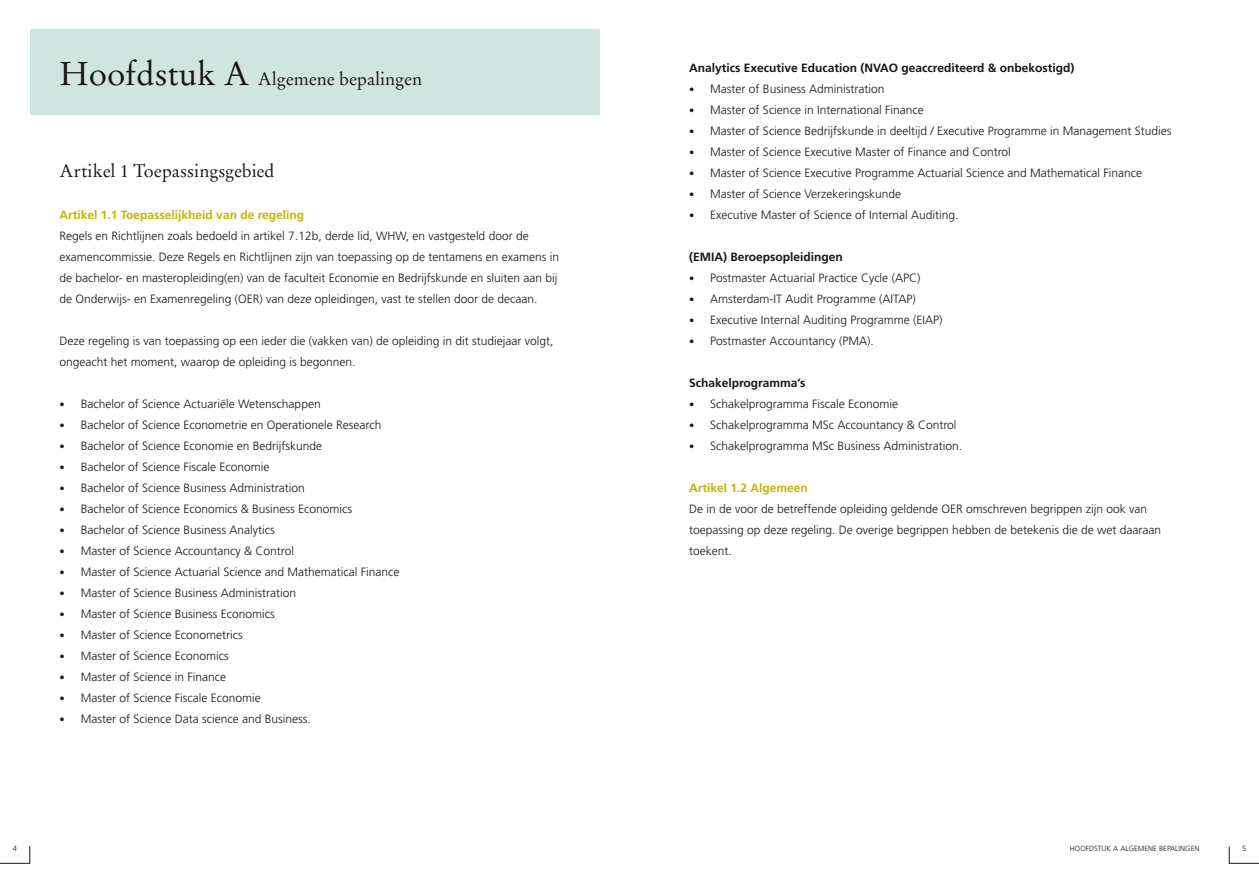
<style>
.page{position:relative;width:1259px;height:893px;background:#fff}
.page>*{position:absolute;margin:0;border:0;box-sizing:border-box;transform-origin:0 0}
.t1{font:18px "Stempel Garamond";color:#181716}
.t2{font:18px "Stempel Garamond LT";color:#181716}
.t3{font:300 12px/21px "Frutiger LT";color:#181716}
.t4{font:700 12px "Frutiger LT";color:#181716}
.t5{font:700 12px "Frutiger LT";color:#c1b600}
.t6{font:300 7.5px "Frutiger LT";color:#181716}
.s1{font-size:33px}
.s2{font-size:10.5px}
</style>
<div class="page">
<svg style="left:0;top:846px;width:30px;height:18px"></svg>
<svg style="left:1228px;top:846px;width:31px;height:18px"></svg>
<div style="left:30px;top:30px;width:569px;height:85px;background:#d1e5e0"></div>
<h1 class="t1" style="left:60px;top:68px;width:364px"><span class="s1">Hoofdstuk A</span> Algemene bepalingen</h1>
<h1 class="t2" style="left:60px;top:160px;width:216px">Artikel 1 Toepassingsgebied</h1>
<p class="t5" style="left:60px;top:208px;width:246px">Artikel 1.1 Toepasselijkheid van de regeling</p>
<p class="t3" style="left:60px;top:226px;width:501px">Regels en Richtlijnen zoals bedoeld in artikel 7.12b, derde lid, WHW, en vastgesteld door de examencommissie. Deze Regels en Richtlijnen zijn van toepassing op de tentamens en examens in de bachelor- en masteropleiding(en) van de faculteit Economie en Bedrijfskunde en sluiten aan bij de Onderwijs- en Examenregeling (OE R) van deze opleidingen, vast te stellen door de decaan.</p>
<p class="t3" style="left:60px;top:331px;width:495px">Deze regeling is van toepassing op een ieder die (vakken van) de opleiding in dit studiejaar volgt, ongeacht het moment, waarop de opleiding is begonnen.</p>
<p class="t3" style="left:60px;top:394px;width:263px"><span class="s2">•</span> Bachelor of Science Actuariële Wetenschappen</p>
<p class="t3" style="left:60px;top:415px;width:323px"><span class="s2">•</span> Bachelor of Science Econometrie en Operationele Research</p>
<p class="t3" style="left:60px;top:436px;width:264px"><span class="s2">•</span> Bachelor of Science Economie en Bedrijfskunde</p>
<p class="t3" style="left:60px;top:457px;width:211px"><span class="s2">•</span> Bachelor of Science Fiscale Economie</p>
<p class="t3" style="left:60px;top:478px;width:247px"><span class="s2">•</span> Bachelor of Science Business Administration</p>
<p class="t3" style="left:60px;top:499px;width:294px"><span class="s2">•</span> Bachelor of Science Economics &amp; Business Economics</p>
<p class="t3" style="left:60px;top:520px;width:217px"><span class="s2">•</span> Bachelor of Science Business Analytics</p>
<p class="t3" style="left:60px;top:541px;width:236px"><span class="s2">•</span> Master of Science Accountancy &amp; Control</p>
<p class="t3" style="left:60px;top:562px;width:341px"><span class="s2">•</span> Master of Science Actuarial Science and Mathematical Finance</p>
<p class="t3" style="left:60px;top:583px;width:238px"><span class="s2">•</span> Master of Science Business Administration</p>
<p class="t3" style="left:60px;top:604px;width:217px"><span class="s2">•</span> Master of Science Business Economics</p>
<p class="t3" style="left:60px;top:625px;width:185px"><span class="s2">•</span> Master of Science Econometrics</p>
<p class="t3" style="left:60px;top:646px;width:171px"><span class="s2">•</span> Master of Science Economics</p>
<p class="t3" style="left:60px;top:667px;width:168px"><span class="s2">•</span> Master of Science in Finance</p>
<p class="t3" style="left:60px;top:688px;width:203px"><span class="s2">•</span> Master of Science Fiscale Economie</p>
<p class="t3" style="left:60px;top:709px;width:253px"><span class="s2">•</span> Master of Science Data science and Business.</p>
<p class="t4" style="left:689px;top:61px;width:387px">Analytics Executive Education (NVAO geaccrediteerd &amp; onbekostigd)</p>
<p class="t3" style="left:689px;top:79px;width:197px"><span class="s2">•</span> Master of Business Administration</p>
<p class="t3" style="left:689px;top:100px;width:236px"><span class="s2">•</span> Master of Science in International Finance</p>
<p class="t3" style="left:689px;top:121px;width:484px"><span class="s2">•</span> Master of Science Bedrijfskunde in deeltijd / Executive Programme in Management Studies</p>
<p class="t3" style="left:689px;top:142px;width:323px"><span class="s2">•</span> Master of Science Executive Master of Finance and Control</p>
<p class="t3" style="left:689px;top:163px;width:455px"><span class="s2">•</span> Master of Science Executive Programme Actuarial Science and Mathematical Finance</p>
<p class="t3" style="left:689px;top:184px;width:213px"><span class="s2">•</span> Master of Science Verzekeringskunde</p>
<p class="t3" style="left:689px;top:205px;width:271px"><span class="s2">•</span> Executive Master of Science of Internal Auditing.</p>
<p class="t4" style="left:689px;top:250px;width:155px">(EMIA) Beroepsopleidingen</p>
<p class="t3" style="left:689px;top:268px;width:233px"><span class="s2">•</span> Postmaster Actuarial Practice Cycle (APC)</p>
<p class="t3" style="left:689px;top:289px;width:228px"><span class="s2">•</span> Amsterdam-IT Audit Programme (AITAP)</p>
<p class="t3" style="left:689px;top:310px;width:255px"><span class="s2">•</span> Executive Internal Auditing Programme (EIAP)</p>
<p class="t3" style="left:689px;top:331px;width:163px"><span class="s2">•</span> Postmaster Accountancy (PMA</p>
<p class="t3" style="left:867px;top:331px;width:8px">).</p>
<p class="t4" style="left:689px;top:376px;width:118px">Schakelprogramma’s</p>
<p class="t3" style="left:689px;top:394px;width:211px"><span class="s2">•</span> Schakelprogramma Fiscale Economie</p>
<p class="t3" style="left:689px;top:415px;width:269px"><span class="s2">•</span> Schakelprogramma MSc Accountancy &amp; Control</p>
<p class="t3" style="left:689px;top:436px;width:275px"><span class="s2">•</span> Schakelprogramma MSc Business Administration.</p>
<p class="t5" style="left:689px;top:481px;width:120px">Artikel 1.2 Algemeen</p>
<p class="t3" style="left:689px;top:499px;width:473px">De in de voor de betreffende opleiding geldende OE R omschreven begrippen zijn ook van toepassing op deze regeling. De overige begrippen hebben de betekenis die de wet daaraan toekent.</p>
<p class="t6" style="left:13px;top:844px;width:6px">4</p>
<p class="t6" style="left:1070px;top:844px;width:131px">Hoofdstuk A Algemene bepalingen</p>
<p class="t6" style="left:1242px;top:844px;width:6px">5</p>
</div>
